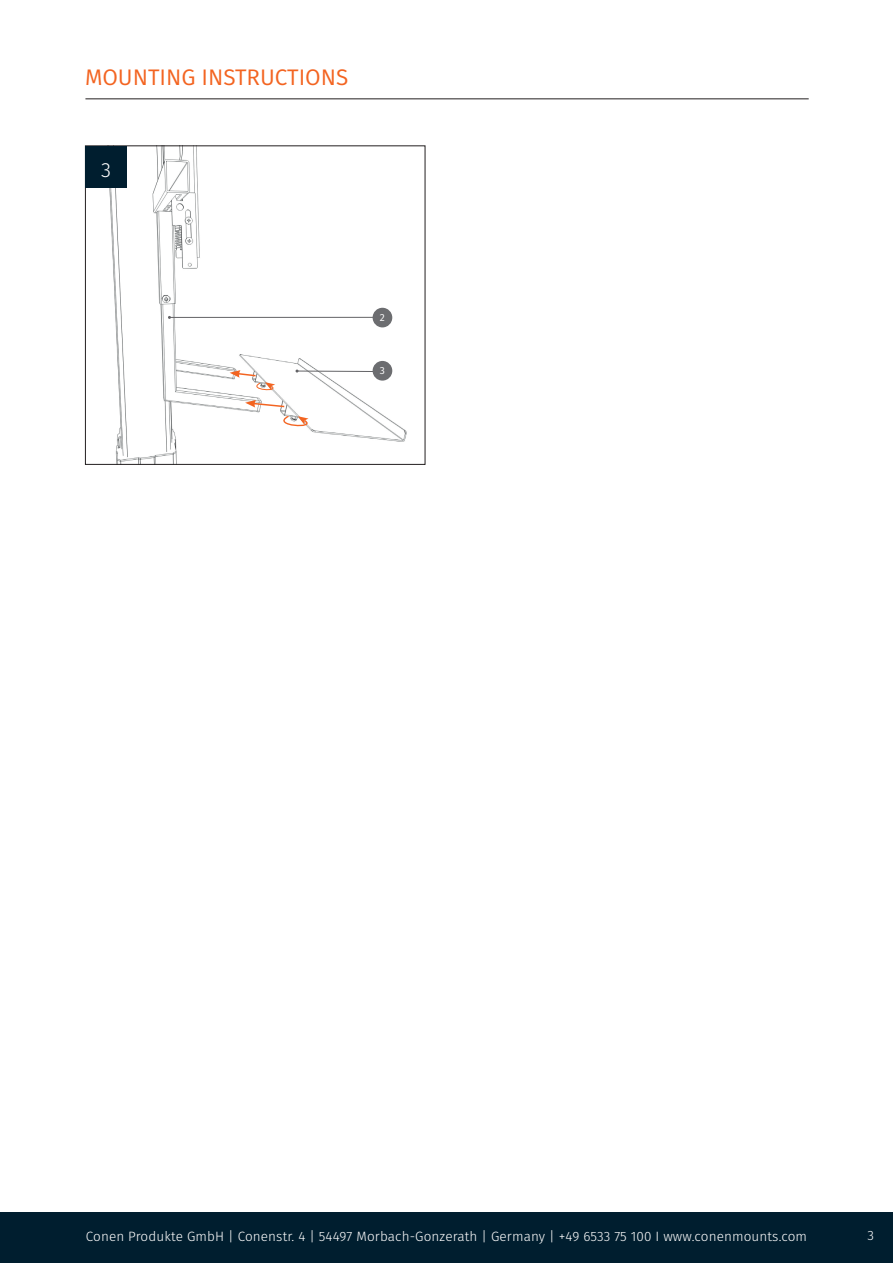
<style>
.page{position:relative;width:893px;height:1263px;background:#fff}
.page>*{position:absolute;margin:0;border:0;box-sizing:border-box;transform-origin:0 0}
.t1{font:22.5px "Fira Sans";color:#f36421}
.t2{font:300 20.55px "Fira Sans";color:#fff}
.t3{font:300 13.5px "Fira Sans";letter-spacing:.01em;color:#fff}
.t4{font:10.35px "Fira Sans";color:#fff}
</style>
<div class="page">
<div style="left:0;top:1213px;width:893px;height:50px;background:#001e2f"></div>
<img style="left:109px;top:148px;width:298px;height:315px">
<div style="left:85px;top:146px;width:340px;height:319px;border:1px solid #231f20"></div>
<hr style="left:85px;top:99px;width:724px;height:1px;background:#231f20">
<div style="left:85px;top:146px;width:42px;height:42px;background:#001e2f"></div>
<svg style="left:245px;top:400px;width:41px;height:8px"></svg>
<svg style="left:296px;top:369px;width:77px;height:3px"></svg>
<hr style="left:169px;top:317px;width:213px;height:1px;background:#636366">
<div style="left:373px;top:361px;width:19px;height:20px;background:#6c6d70;border-radius:50%"></div>
<div style="left:373px;top:308px;width:19px;height:19px;background:#6c6d70;border-radius:50%"></div>
<svg style="left:269px;top:414px;width:49px;height:15px"></svg>
<svg style="left:230px;top:370px;width:51px;height:22px"></svg>
<h1 class="t1" style="left:85px;top:60px;width:265px">MOUNTING INSTRUCTIONS</h1>
<h2 class="t2" style="left:101px;top:155px;width:11px">31</h2>
<p class="t4" style="left:380px;top:310px;width:7px">2</p>
<p class="t4" style="left:380px;top:363px;width:7px">3</p>
<p class="t3" style="left:86px;top:1226px;width:723px">Conen Produkte GmbH | Conenstr. 4 | 54497 Morbach-Gonzerath | Germany | +49 6533 75 100 I www.conenmounts.com</p>
<p class="t3" style="left:867px;top:1226px;width:8px">3</p>
</div>
